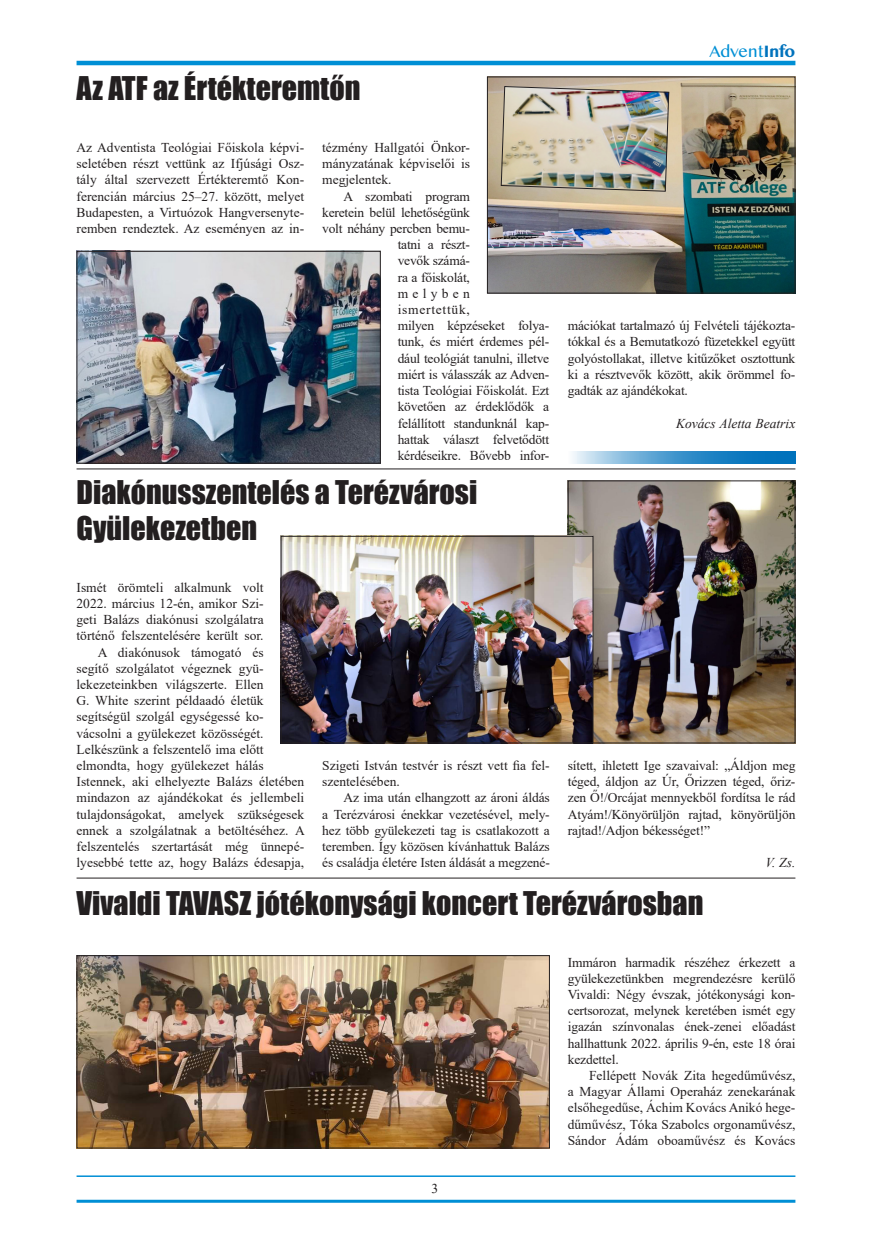
<style>
.page{position:relative;width:872px;height:1242px;background:#fff}
.page>*{position:absolute;margin:0;border:0;box-sizing:border-box;transform-origin:0 0}
.t1{font:30px/36px "Impact";color:#231f20}
.t2{font:15px "Bangla MN";letter-spacing:-.03em;color:#008fd5}
.t3{font:13.5px/16.2px "Times New Roman";color:#231f20;text-align:justify}
.t4{font:italic 13.5px "Times New Roman";color:#231f20}
.t5{font:13.5px "Times New Roman";letter-spacing:.055em;color:#231f20}
.t6{font:13.5px "Times New Roman";letter-spacing:.32em;color:#231f20}
.s1{font-weight:700;color:#0072bc}
</style>
<div class="page">
<hr style="left:77px;top:61px;width:718px;height:4px;background:#008fd5">
<hr style="left:77px;top:1175px;width:718px;height:2px;background:#008fd5">
<hr style="left:77px;top:1199px;width:718px;height:3px;background:#008fd5">
<img style="left:79px;top:253px;width:300px;height:208px">
<div style="left:77px;top:251px;width:304px;height:212px;border:1px solid #231f20"></div>
<img style="left:489px;top:79px;width:304px;height:212px">
<div style="left:487px;top:77px;width:308px;height:216px;border:1px solid #231f20"></div>
<img style="left:500px;top:86px;width:169px;height:106px">
<hr style="left:77px;top:468px;width:718px;height:1px;background:#231f20">
<img style="left:570px;top:482px;width:223px;height:259px">
<div style="left:568px;top:480px;width:227px;height:263px;border:1px solid #231f20"></div>
<hr style="left:77px;top:877px;width:718px;height:1px;background:#231f20">
<svg style="left:572px;top:451px;width:223px;height:12px"></svg>
<img style="left:79px;top:957px;width:469px;height:189px">
<div style="left:77px;top:955px;width:473px;height:193px;border:1px solid #231f20"></div>
<img style="left:283px;top:538px;width:308px;height:203px">
<div style="left:281px;top:536px;width:312px;height:207px;border:1px solid #231f20"></div>
<h1 class="t1" style="left:77px;top:70px;width:285px">Az ATF az Értékteremtőn</h1>
<p class="t3" style="left:77px;top:139px;width:229px">Az Adventista Teológiai Főiskola képvi&shy;seletében részt vettünk az Ifjúsági Osz&shy;tály által szervezett Értékteremtő Kon&shy;ferencián március 25–27. között, melyet Budapesten, a Virtuózok Hangversenyte&shy;remben rendeztek. Az eseményen az in-</p>
<p class="t3" style="left:322px;top:139px;width:149px">tézmény Hallgatói Önkor&shy;mányzatának képviselői is megjelentek.</p>
<p class="t3" style="left:343px;top:188px;width:128px">A szombati program</p>
<p class="t3" style="left:322px;top:204px;width:149px">keretein belül lehetőségünk</p>
<p class="t3" style="left:322px;top:220px;width:149px">volt néhány percben bemu-</p>
<p class="t3" style="left:398px;top:236px;width:74px">tatni a részt-</p>
<p class="t3" style="left:398px;top:252px;width:74px">vevők számá-</p>
<p class="t3" style="left:398px;top:269px;width:74px">ra a főiskolát,</p>
<p class="t6" style="left:398px;top:284px;width:74px">melyben</p>
<p class="t5" style="left:398px;top:300px;width:74px">ismertettük,</p>
<p class="t3" style="left:398px;top:317px;width:153px">milyen képzéseket folya-</p>
<p class="t3" style="left:398px;top:333px;width:153px">tunk, és miért érdemes pél-</p>
<p class="t3" style="left:398px;top:350px;width:153px">dául teológiát tanulni, illetve</p>
<p class="t3" style="left:398px;top:366px;width:153px">miért is válasszák az Adven-</p>
<p class="t3" style="left:398px;top:382px;width:153px">tista Teológiai Főiskolát. Ezt</p>
<p class="t3" style="left:398px;top:398px;width:153px">követően az érdeklődők a</p>
<p class="t3" style="left:398px;top:414px;width:153px">felállított standunknál kap-</p>
<p class="t3" style="left:398px;top:431px;width:153px">hattak választ felvetődött</p>
<p class="t3" style="left:398px;top:447px;width:153px">kérdéseikre. Bővebb infor-</p>
<h1 class="t1" style="left:77px;top:474px;width:402px">Diakónusszentelés a Terézvárosi<br>Gyülekezetben</h1>
<p class="t3" style="left:77px;top:578px;width:189px">Ismét örömteli alkalmunk volt</p>
<p class="t3" style="left:77px;top:595px;width:189px">2022. március 12-én, amikor Szi-</p>
<p class="t3" style="left:77px;top:611px;width:189px">geti Balázs diakónusi szolgálatra</p>
<p class="t3" style="left:77px;top:627px;width:189px">történő felszentelésére került sor.</p>
<p class="t3" style="left:98px;top:643px;width:167px">A diakónusok támogató és</p>
<p class="t3" style="left:77px;top:659px;width:189px">segítő szolgálatot végeznek gyü-</p>
<p class="t3" style="left:77px;top:676px;width:189px">lekezeteinkben világszerte. Ellen</p>
<p class="t3" style="left:77px;top:692px;width:189px">G. White szerint példaadó életük</p>
<p class="t3" style="left:77px;top:708px;width:189px">segítségül szolgál egységessé ko-</p>
<p class="t3" style="left:77px;top:724px;width:189px">vácsolni a gyülekezet közösségét.</p>
<p class="t3" style="left:77px;top:740px;width:189px">Lelkészünk a felszentelő ima előtt</p>
<p class="t3" style="left:77px;top:757px;width:189px">elmondta, hogy gyülekezet hálás</p>
<p class="t3" style="left:77px;top:773px;width:229px">Istennek, aki elhelyezte Balázs életében</p>
<p class="t3" style="left:77px;top:789px;width:229px">mindazon az ajándékokat és jellembeli</p>
<p class="t3" style="left:77px;top:805px;width:229px">tulajdonságokat, amelyek szükségesek</p>
<p class="t3" style="left:77px;top:821px;width:230px">ennek a szolgálatnak a betöltéséhez. A</p>
<p class="t3" style="left:77px;top:838px;width:229px">felszentelés szertartását még ünnepé-</p>
<p class="t3" style="left:77px;top:854px;width:229px">lyesebbé tette az, hogy Balázs édesapja,</p>
<p class="t3" style="left:322px;top:757px;width:229px">Szigeti István testvér is részt vett fia fel&shy;szentelésében.</p>
<p class="t3" style="left:322px;top:789px;width:229px;text-indent:21px">Az ima után elhangzott az ároni áldás a Terézvárosi énekkar vezetésével, mely&shy;hez több gyülekezeti tag is csatlakozott a teremben. Így közösen kívánhattuk Balázs és családja életére Isten áldását a megzené-</p>
<p class="t2" style="left:709px;top:41px;width:87px">Advent<span class="s1">Info</span></p>
<p class="t3" style="left:568px;top:317px;width:229px">mációkat tartalmazó új Felvételi tájékozta&shy;tókkal és a Bemutatkozó füzetekkel együtt golyóstollakat, illetve kitűzőket osztottunk ki a résztvevők között, akik örömmel fo&shy;gadták az ajándékokat.</p>
<p class="t4" style="left:676px;top:414px;width:121px">Kovács Aletta Beatrix</p>
<p class="t3" style="left:568px;top:757px;width:229px">sített, ihletett Ige szavaival: „Áldjon meg téged, áldjon az Úr, Őrizzen téged, őriz&shy;zen Ő!/Orcájat mennyekből fordítsa le rád Atyám!/Könyörüljön rajtad, könyörüljön rajtad!/Adjon békességet!”</p>
<p class="t4" style="left:765px;top:853px;width:31px">V. Zs.</p>
<h1 class="t1" style="left:77px;top:884px;width:628px">Vivaldi TAVASZ jótékonysági koncert Terézvárosban</h1>
<p class="t3" style="left:431px;top:1180px;width:8px">3</p>
<p class="t3" style="left:568px;top:953px;width:229px">Immáron harmadik részéhez érkezett a gyülekezetünkben megrendezésre kerülő Vivaldi: Négy évszak, jótékonysági kon&shy;certsorozat, melynek keretében ismét egy igazán színvonalas ének-zenei előadást hallhattunk 2022. április 9-én, este 18 órai kezdettel.</p>
<p class="t3" style="left:568px;top:1067px;width:229px;text-indent:21px">Fellépett Novák Zita hegedűművész, a Magyar Állami Operaház zenekarának elsőhegedűse, Áchim Kovács Anikó hege&shy;dűművész, Tóka Szabolcs orgonaművész, Sándor Ádám oboaművész és Kovács</p>
</div>
